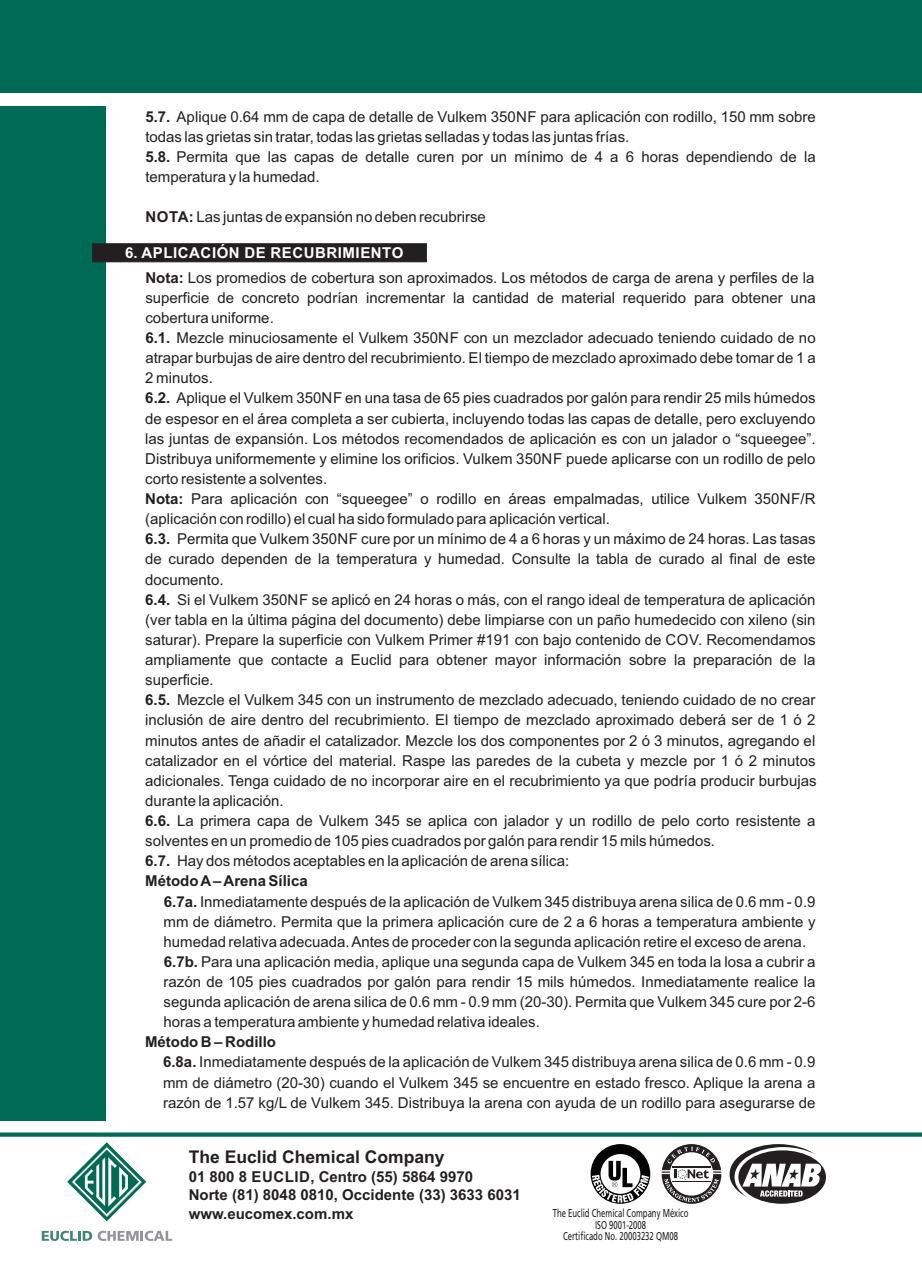
<style>
.page{position:relative;width:922px;height:1280px;background:#fff}
.page>*{position:absolute;margin:0;border:0;box-sizing:border-box;transform-origin:0 0}
.t1{font:700 17.5px "Arial";color:#231f20}
.t2{font:15px/20px "Arial";color:#231f20}
.t3{font:700 15px/18.5px "Arial";color:#231f20}
.t4{font:700 15px "Arial";letter-spacing:.035em;color:#fff}
.t5{font:11.5px/11.8px "Frutiger LT Std";color:#231f20;text-align:center;scale:.68 1}
.s1{font-weight:700}
</style>
<div class="page">
<svg style="left:661px;top:1144px;width:60px;height:59px"></svg>
<div style="left:738px;top:1150px;width:87px;height:53px;background:#231f20;border-radius:50%"></div>
<svg style="left:729px;top:1144px;width:92px;height:52px"></svg>
<svg style="left:590px;top:1144px;width:60px;height:59px"></svg>
<div style="left:0;top:106px;width:106px;height:1014px;background:#006a55"></div>
<div style="left:0;top:0;width:921px;height:92px;background:#006a55"></div>
<svg style="left:0;top:1132px;width:921px;height:4px;background:#1f7c6a"></svg>
<svg style="left:67px;top:1142px;width:79px;height:78px"></svg>
<svg style="left:42px;top:1230px;width:50px;height:10px"></svg>
<svg style="left:98px;top:1230px;width:74px;height:10px"></svg>
<hr style="left:921px;top:0;width:1px;height:92px;background:#006a55">
<svg style="left:92px;top:243px;width:335px;height:19px;background:#252122"></svg>
<p class="t2" style="left:145px;top:108px;width:671px"><span class="s1">5.7.</span> Aplique 0.64 mm de capa de detalle de Vulkem 350NF para aplicación con rodillo, 150 mm sobre todas las grietas sin tratar, todas las grietas selladas y todas las juntas frías.<br><span class="s1">5.8.</span> Permita que las capas de detalle curen por un mínimo de 4 a 6 horas dependiendo de la temperatura y la humedad.</p>
<p class="t2" style="left:146px;top:208px;width:342px"><span class="s1">NOTA:</span> Las juntas de expansión no deben recubrirse</p>
<p class="t4" style="left:125px;top:247px;width:279px">6. APLICACIÓN DE RECUBRIMIENTO</p>
<p class="t2" style="left:145px;top:269px;width:672px"><span class="s1">Nota:</span> Los promedios de cobertura son aproximados. Los métodos de carga de arena y perfiles de la superficie de concreto podrían incrementar la cantidad de material requerido para obtener una cobertura uniforme.<br><span class="s1">6.1.</span> Mezcle minuciosamente el Vulkem 350NF con un mezclador adecuado teniendo cuidado de no atrapar burbujas de aire dentro del recubrimiento. El tiempo de mezclado aproximado debe tomar de 1 a 2 minutos.<br><span class="s1">6.2.</span> Aplique el Vulkem 350NF en una tasa de 65 pies cuadrados por galón para rendir 25 mils húmedos de espesor en el área completa a ser cubierta, incluyendo todas las capas de detalle, pero excluyendo las juntas de expansión. Los métodos recomendados de aplicación es con un jalador o “squeegee”.<br>Distribuya uniformemente y elimine los orificios. Vulkem 350NF puede aplicarse con un rodillo de pelo corto resistente a solventes.<br><span class="s1">Nota:</span> Para aplicación con “squeegee” o rodillo en áreas empalmadas, utilice Vulkem 350NF/R (aplicación con rodillo) el cual ha sido formulado para aplicación vertical.<br><span class="s1">6.3.</span> Permita que Vulkem 350NF cure por un mínimo de 4 a 6 horas y un máximo de 24 horas. Las tasas de curado dependen de la temperatura y humedad. Consulte la tabla de curado al final de este documento.<br><span class="s1">6.4.</span> Si el Vulkem 350NF se aplicó en 24 horas o más, con el rango ideal de temperatura de aplicación (ver tabla en la última página del documento) debe limpiarse con un paño humedecido con xileno (sin saturar). Prepare la superficie con Vulkem Primer #191 con bajo contenido de COV. Recomendamos ampliamente que contacte a Euclid para obtener mayor información sobre la preparación de la superficie.<br><span class="s1">6.5.</span> Mezcle el Vulkem 345 con un instrumento de mezclado adecuado, teniendo cuidado de no crear inclusión de aire dentro del recubrimiento. El tiempo de mezclado aproximado deberá ser de 1 ó 2 minutos antes de añadir el catalizador. Mezcle los dos componentes por 2 ó 3 minutos, agregando el catalizador en el vórtice del material. Raspe las paredes de la cubeta y mezcle por 1 ó 2 minutos adicionales. Tenga cuidado de no incorporar aire en el recubrimiento ya que podría producir burbujas durante la aplicación.<br><span class="s1">6.6.</span> La primera capa de Vulkem 345 se aplica con jalador y un rodillo de pelo corto resistente a solventes en un promedio de 105 pies cuadrados por galón para rendir 15 mils húmedos.<br><span class="s1">6.7.</span> Hay dos métodos aceptables en la aplicación de arena sílica:<br><span class="s1">Método A– Arena Sílica</span></p>
<p class="t2" style="left:163px;top:892px;width:653px"><span class="s1">6.7a.</span> Inmediatamente después de la aplicación de Vulkem 345 distribuya arena silica de 0.6 mm - 0.9 mm de diámetro. Permita que la primera aplicación cure de 2 a 6 horas a temperatura ambiente y humedad relativa adecuada. Antes de proceder con la segunda aplicación retire el exceso de arena.<br><span class="s1">6.7b.</span> Para una aplicación media, aplique una segunda capa de Vulkem 345 en toda la losa a cubrir a razón de 105 pies cuadrados por galón para rendir 15 mils húmedos. Inmediatamente realice la segunda aplicación de arena silica de 0.6 mm - 0.9 mm (20-30). Permita que Vulkem 345 cure por 2-6 horas a temperatura ambiente y humedad relativa ideales.</p>
<p class="t2" style="left:163px;top:1033px;width:653px;text-indent:-18px"><span class="s1">Método B – Rodillo<br>6.8a.</span> Inmediatamente después de la aplicación de Vulkem 345 distribuya arena silica de 0.6 mm - 0.9 mm de diámetro (20-30) cuando el Vulkem 345 se encuentre en estado fresco. Aplique la arena a razón de 1.57 kg/L de Vulkem 345. Distribuya la arena con ayuda de un rodillo para asegurarse de</p>
<p class="t1" style="left:189px;top:1149px;width:257px">The Euclid Chemical Company</p>
<p class="t3" style="left:189px;top:1168px;width:333px">01 800 8 EUCLID, Centro (55) 5864 9970<br>Norte (81) 8048 0810, Occidente (33) 3633 6031 www.eucomex.com.mx</p>
<p class="t5" style="left:552px;top:1207px;width:201px">The Euclid Chemical Company México<br>ISO 9001-2008<br>Certificado No. 20003232 QM08</p>
</div>
